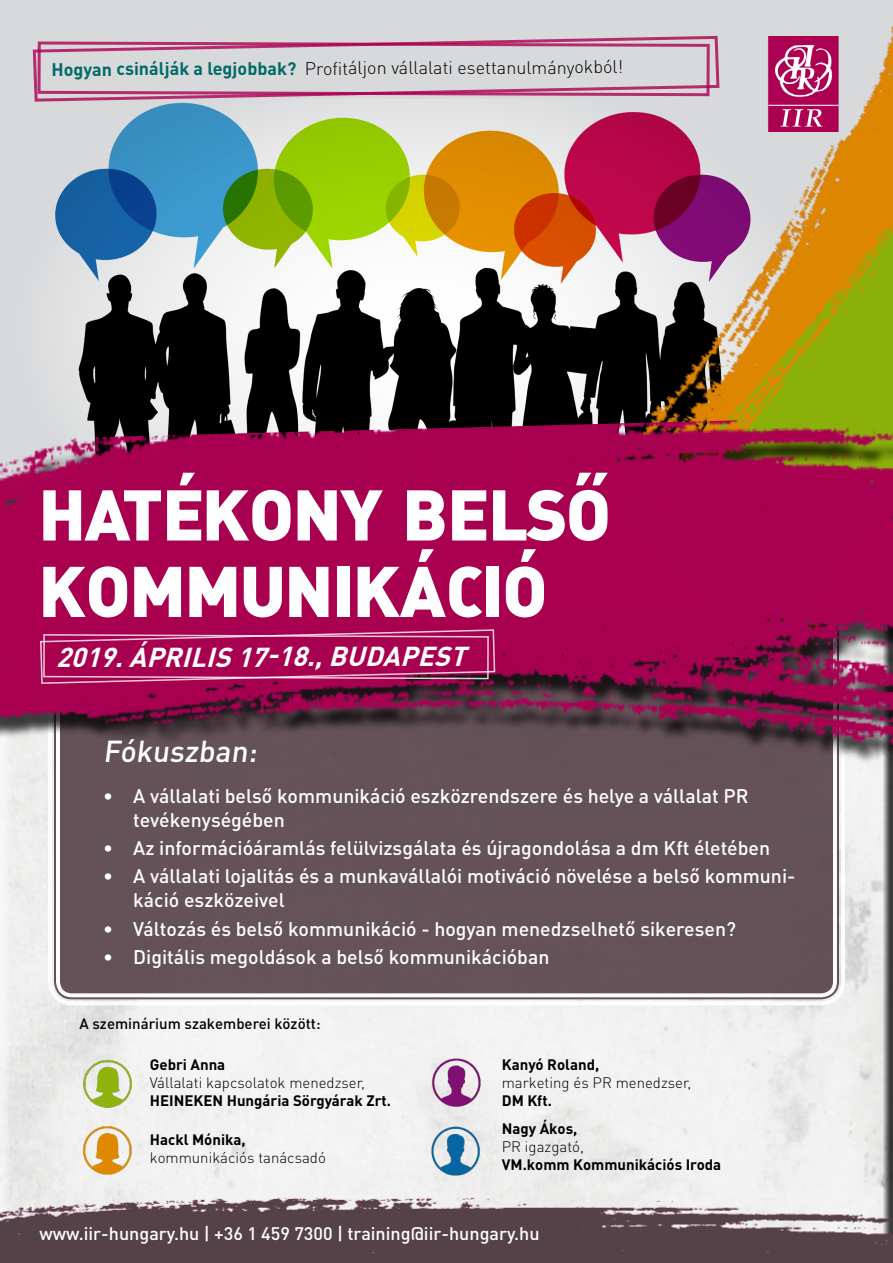
<style>
.page{position:relative;width:893px;height:1263px;background:#fff}
.page>*{position:absolute;margin:0;border:0;box-sizing:border-box;transform-origin:0 0}
.t1{font:70.5px/76.5px "DIN Alt Blk PFL";color:#fff}
.t2{font:500 30px "DIN Pro";color:#fff}
.t3{font:italic 700 27px "DIN Pro";color:#fff}
.t4{font:500 19.5px/24px "DIN Pro";color:#fff}
.t5{font:300 18px "DIN Pro";letter-spacing:-.005em;color:#000}
.t6{font:500 18px "DIN Pro";color:#fff}
.t7{font:700 15px "DIN Pro";color:#000}
.t8{font:300 15px "DIN Pro";color:#000}
.t9{font:500 15px "DIN Pro";color:#000}
.s1{font-weight:700;color:#006b66}
</style>
<div class="page">
<div style="left:0;top:0;width:893px;height:1263px;background:#000;opacity:.75"></div>
<div style="left:54px;top:617px;width:785px;height:382px;background:#645259;border-radius:18px"></div>
<div style="left:0;top:0;width:893px;height:520px;background:#d8d9db"></div>
<img style="left:55px;top:103px;width:417px;height:313px">
<img style="left:472px;top:25px;width:421px;height:391px">
<img style="left:570px;top:101px;width:323px;height:315px">
<img style="left:0;top:416px;width:893px;height:401px">
<img style="left:765px;top:37px;width:77px;height:94px">
<img style="left:427px;top:1117px;width:57px;height:62px">
<img style="left:80px;top:1052px;width:56px;height:61px">
<img style="left:80px;top:1117px;width:56px;height:62px">
<img style="left:427px;top:1052px;width:57px;height:61px">
<img style="left:0;top:1191px;width:893px;height:72px">
<svg style="left:39px;top:628px;width:457px;height:57px"></svg>
<svg style="left:32px;top:34px;width:689px;height:69px"></svg>
<svg style="left:36px;top:40px;width:675px;height:58px"></svg>
<p class="t5" style="left:51px;top:55px;width:573px"><span class="s1">Hogyan csinálják a legjobbak?</span> Profitáljon vállalati esettanulmányokból!</p>
<h1 class="t1" style="left:38px;top:473px;width:573px">HATÉKONY BELSŐ<br>KOMMUNIKÁCIÓ</h1>
<h3 class="t3" style="left:56px;top:638px;width:420px">2019.ÁPRILIS17-18.,BUDAPEST</h3>
<h2 class="t2" style="left:103px;top:730px;width:160px">Fókuszban:</h2>
<p class="t4" style="left:133px;top:783px;width:617px;text-indent:-30px">• A vállalati belső kommunikáció eszközrendszere és helye a vállalat PR tevékenységében</p>
<p class="t4" style="left:103px;top:835px;width:669px">• Az információáramlás felülvizsgálata és újragondolása a dm Kft életében</p>
<p class="t4" style="left:133px;top:863px;width:664px;text-indent:-30px">• A vállalati lojalitás és a munkavállalói motiváció növelése a belső kommuni&shy;káció eszközeivel</p>
<p class="t4" style="left:103px;top:916px;width:634px">• Változás és belső kommunikáció - hogyan menedzselhető sikeresen?</p>
<p class="t4" style="left:103px;top:944px;width:448px">• Digitális megoldások a belső kommunikációban</p>
<p class="t9" style="left:80px;top:1013px;width:243px">A szeminárium szakemberei között:</p>
<p class="t7" style="left:150px;top:1055px;width:77px">Gebri Anna</p>
<p class="t8" style="left:150px;top:1073px;width:217px">Vállalati kapcsolatok menedzser,</p>
<p class="t7" style="left:150px;top:1091px;width:243px">HEINEKEN Hungária Sörgyárak Zrt.</p>
<p class="t7" style="left:150px;top:1129px;width:97px">Hackl Mónika,</p>
<p class="t8" style="left:150px;top:1147px;width:178px">kommunikációs tanácsadó</p>
<p class="t7" style="left:502px;top:1055px;width:99px">Kanyó Roland,</p>
<p class="t8" style="left:502px;top:1073px;width:191px">marketing és PR menedzser,</p>
<p class="t7" style="left:502px;top:1091px;width:52px">DM Kft.</p>
<p class="t7" style="left:502px;top:1118px;width:77px">Nagy Ákos,</p>
<p class="t8" style="left:502px;top:1136px;width:84px">PR igazgató,</p>
<p class="t7" style="left:502px;top:1154px;width:221px">VM.komm Kommunikációs Iroda</p>
<p class="t6" style="left:39px;top:1221px;width:502px">www.iir-hungary.hu | +36 1 459 7300 | training@iir-hungary.hu</p>
</div>
